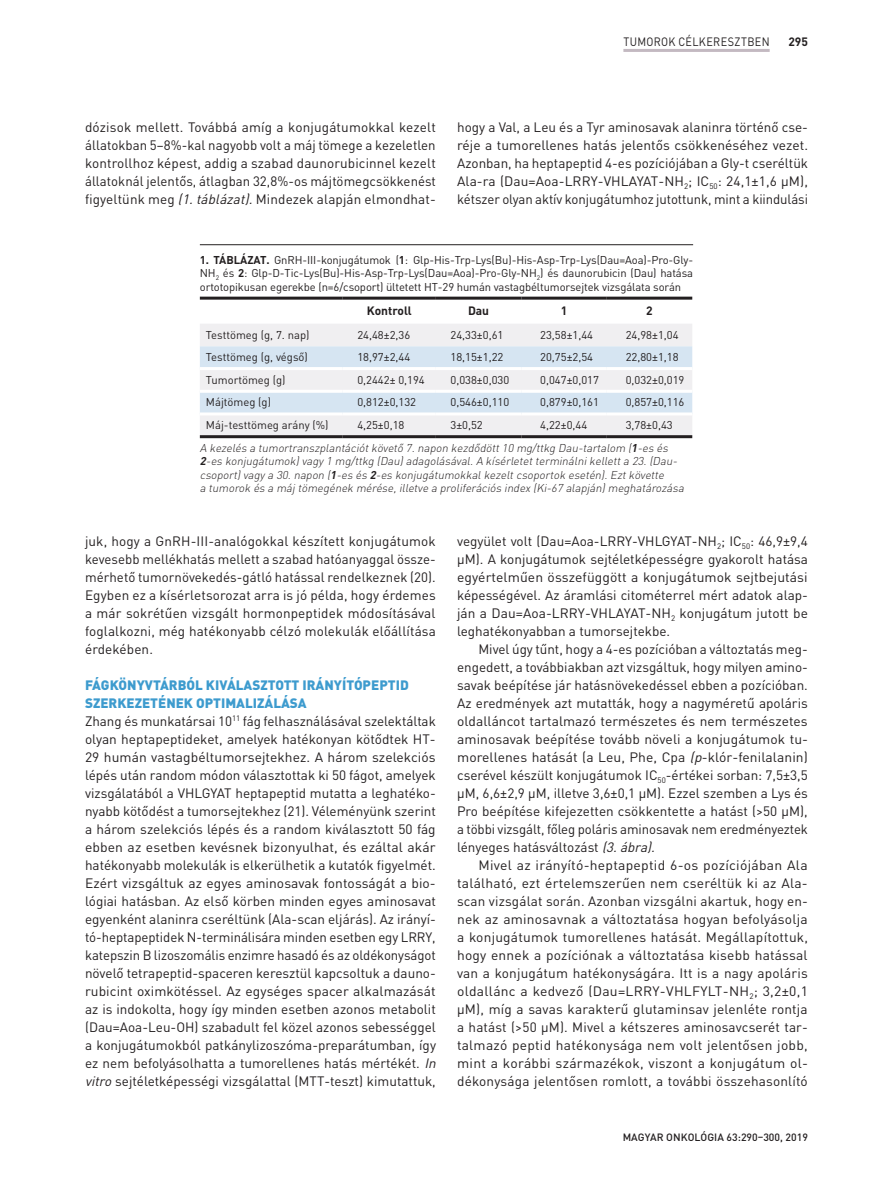
<style>
.page{position:relative;width:893px;height:1191px;background:#fff}
.page>*{position:absolute;margin:0;border:0;box-sizing:border-box;transform-origin:0 0}
.kenyér_behúz{font:13.5px/18px "DIN Pro";letter-spacing:.01em;color:#231f20;text-align:justify}
.kenyér{font:13.5px/18px "DIN Pro";color:#231f20;text-align:justify}
.alcím1{font:900 13.5px/18px "DIN Pro";color:#3d9bce}
.t1{font:12px "DIN Pro";letter-spacing:.03em;color:#231f20;scale:.9 1}
.táblázat_fej{font:700 12px "DIN Pro";color:#231f20}
.táblázat_lábjegyzet{font:italic 300 11.25px/13.5px "DIN Pro";color:#231f20}
.táblázat_szöveg{font:11.25px "DIN Pro";color:#231f20}
.képaláírás{font:11.25px/13.5px "DIN Pro";letter-spacing:-.01em;color:#231f20;text-align:justify}
.t2{font:500 10.5px "DIN Pro";color:#231f20}
.s1{font-style:italic}
.s2{font-weight:700}
</style>
<div class="page">
<hr style="left:623px;top:49px;width:147px;height:3px;background:#c3b9c1">
<hr style="left:200px;top:244px;width:493px;height:1px;background:#231f20">
<svg style="left:200px;top:438px;width:492px;height:1px"></svg>
<div style="left:200px;top:324px;width:492px;height:111px;background:#f0eff1"></div>
<svg style="left:200px;top:346px;width:492px;height:66px"></svg>
<hr style="left:200px;top:297px;width:143px;height:3px;background:#231f20">
<hr style="left:343px;top:297px;width:93px;height:3px;background:#231f20">
<hr style="left:436px;top:297px;width:85px;height:3px;background:#231f20">
<hr style="left:521px;top:297px;width:86px;height:3px;background:#231f20">
<hr style="left:607px;top:297px;width:85px;height:3px;background:#231f20">
<hr style="left:200px;top:367px;width:143px;height:3px;background:#fff">
<hr style="left:343px;top:367px;width:93px;height:3px;background:#fff">
<hr style="left:436px;top:367px;width:85px;height:3px;background:#fff">
<hr style="left:521px;top:367px;width:86px;height:3px;background:#fff">
<hr style="left:607px;top:367px;width:85px;height:3px;background:#fff">
<hr style="left:200px;top:390px;width:143px;height:3px;background:#fff">
<hr style="left:343px;top:390px;width:93px;height:3px;background:#fff">
<hr style="left:436px;top:390px;width:85px;height:3px;background:#fff">
<hr style="left:521px;top:390px;width:86px;height:3px;background:#fff">
<hr style="left:607px;top:390px;width:85px;height:3px;background:#fff">
<hr style="left:200px;top:412px;width:143px;height:3px;background:#fff">
<hr style="left:343px;top:412px;width:93px;height:3px;background:#fff">
<hr style="left:436px;top:412px;width:85px;height:3px;background:#fff">
<hr style="left:521px;top:412px;width:86px;height:3px;background:#fff">
<hr style="left:607px;top:412px;width:85px;height:3px;background:#fff">
<hr style="left:200px;top:435px;width:143px;height:3px;background:#231f20">
<hr style="left:343px;top:435px;width:93px;height:3px;background:#231f20">
<hr style="left:436px;top:435px;width:85px;height:3px;background:#231f20">
<hr style="left:521px;top:435px;width:86px;height:3px;background:#231f20">
<hr style="left:607px;top:435px;width:85px;height:3px;background:#231f20">
<p class="t1" style="left:623px;top:34px;width:164px">TUMOROK CÉLKERESZTBEN</p>
<p class="táblázat_fej" style="left:788px;top:33px;width:21px">295</p>
<p class="kenyér_behúz" style="left:85px;top:117px;width:352px">dózisok mellett. Továbbá amíg a konjugátumokkal kezelt állatokban 5–8%-kal nagyobb volt a máj tömege a kezeletlen kontrollhoz képest, addig a szabad daunorubicinnel kezelt állatoknál jelentős, átlagban 32,8%-os májtömegcsökkenést figyeltünk meg <span class="s1">(1.táblázat).</span>Mindezek alapján elmondhat-</p>
<p class="kenyér" style="left:457px;top:117px;width:353px">hogy a Val, a Leu és a Tyr aminosavak alaninra történő cse&shy;réje a tumorellenes hatás jelentős csökkenéséhez vezet.<br>Azonban, ha heptapeptid 4-es pozíciójában a Gly-t cseréltük Ala-ra (Dau=Aoa-LRRY-VHLAYAT-NH<sub>2</sub>; IC<sub>50</sub>: 24,1±1,6 μM), kétszer olyan aktív konjugátumhoz jutottunk, mint a kiindulási</p>
<p class="képaláírás" style="left:200px;top:252px;width:495px"><span class="s2">1. TÁBLÁZAT.</span> GnRH-III-konjugátumok (<span class="s2">1</span>: Glp-His-Trp-Lys(Bu)-His-Asp-Trp-Lys(Dau=Aoa)-Pro-Gly-NH<sub>2</sub> és <span class="s2">2</span>: Glp-D-Tic-Lys(Bu)-His-Asp-Trp-Lys(Dau=Aoa)-Pro-Gly-NH<sub>2</sub>) és daunorubicin (Dau) hatása ortotopikusan egerekbe (n=6/csoport) ültetett HT-29 humán vastagbéltumorsejtek vizsgálata során</p>
<p class="táblázat_fej" style="left:367px;top:302px;width:46px">Kontroll</p>
<p class="táblázat_fej" style="left:468px;top:302px;width:23px">Dau</p>
<p class="táblázat_fej" style="left:561px;top:302px;width:8px">1</p>
<p class="táblázat_fej" style="left:646px;top:302px;width:8px">2</p>
<p class="táblázat_szöveg" style="left:206px;top:327px;width:105px">Testtömeg (g, 7. nap)</p>
<p class="táblázat_szöveg" style="left:357px;top:327px;width:54px">24,48±2,36</p>
<p class="táblázat_szöveg" style="left:450px;top:327px;width:54px">24,33±0,61</p>
<p class="táblázat_szöveg" style="left:540px;top:327px;width:54px">23,58±1,44</p>
<p class="táblázat_szöveg" style="left:626px;top:327px;width:54px">24,98±1,04</p>
<p class="táblázat_szöveg" style="left:206px;top:350px;width:103px">Testtömeg (g, végső)</p>
<p class="táblázat_szöveg" style="left:357px;top:350px;width:54px">18,97±2,44</p>
<p class="táblázat_szöveg" style="left:450px;top:350px;width:54px">18,15±1,22</p>
<p class="táblázat_szöveg" style="left:540px;top:350px;width:54px">20,75±2,54</p>
<p class="táblázat_szöveg" style="left:626px;top:350px;width:54px">22,80±1,18</p>
<p class="táblázat_szöveg" style="left:206px;top:372px;width:81px">Tumortömeg (g)</p>
<p class="táblázat_szöveg" style="left:357px;top:372px;width:69px">0,2442± 0,194</p>
<p class="táblázat_szöveg" style="left:450px;top:372px;width:60px">0,038±0,030</p>
<p class="táblázat_szöveg" style="left:540px;top:372px;width:60px">0,047±0,017</p>
<p class="táblázat_szöveg" style="left:626px;top:372px;width:60px">0,032±0,019</p>
<p class="táblázat_szöveg" style="left:206px;top:394px;width:67px">Májtömeg (g)</p>
<p class="táblázat_szöveg" style="left:357px;top:394px;width:60px">0,812±0,132</p>
<p class="táblázat_szöveg" style="left:450px;top:394px;width:60px">0,546±0,110</p>
<p class="táblázat_szöveg" style="left:540px;top:394px;width:60px">0,879±0,161</p>
<p class="táblázat_szöveg" style="left:626px;top:394px;width:60px">0,857±0,116</p>
<p class="táblázat_szöveg" style="left:206px;top:417px;width:124px">Máj-testtömeg arány (%)</p>
<p class="táblázat_szöveg" style="left:357px;top:417px;width:49px">4,25±0,18</p>
<p class="táblázat_szöveg" style="left:450px;top:417px;width:34px">3±0,52</p>
<p class="táblázat_szöveg" style="left:540px;top:417px;width:49px">4,22±0,44</p>
<p class="táblázat_szöveg" style="left:626px;top:417px;width:49px">3,78±0,43</p>
<p class="táblázat_lábjegyzet" style="left:200px;top:440px;width:488px">A kezelés a tumortranszplantációtkövető 7.napon kezdődött10 mg/ttkg Dau-tartalom (<span class="s2">1</span>-es és <span class="s2">2</span>-es konjugátumok)vagy 1 mg/ttkg (Dau)adagolásával.A kísérletetterminálnikelletta 23.(Dau&shy;csoport)vagy a 30.napon (<span class="s2">1</span>-es és <span class="s2">2</span>-es konjugátumokkalkezeltcsoportok esetén).Eztkövette<br>a tumorok és a máj tömegének mérése,illetve a proliferációs index (Ki-67 alapján)meghatározása</p>
<p class="kenyér_behúz" style="left:85px;top:531px;width:352px">juk, hogy a GnRH-III-analógokkal készített konjugátumok kevesebb mellékhatás mellett a szabad hatóanyaggal össze&shy;mérhető tumornövekedés-gátló hatással rendelkeznek (20).<br>Egyben ez a kísérletsorozat arra is jó példa, hogy érdemes a már sokrétűen vizsgált hormonpeptidek módosításával foglalkozni, még hatékonyabb célzó molekulák előállítása érdekében.</p>
<p class="alcím1" style="left:85px;top:675px;width:325px">FÁGKÖNYVTÁRBÓL KIVÁLASZTOTT IRÁNYÍTÓPEPTID<br>SZERKEZETÉNEK OPTIMALIZÁLÁSA</p>
<p class="kenyér" style="left:85px;top:711px;width:356px;text-align:left">Zhang és munkatársai 10<sup>11</sup> fág felhasználásával szelektáltak olyan heptapeptideket, amelyek hatékonyan kötődtek HT-29 humán vastagbéltumorsejtekhez. A három szelekciós lépés után random módon választottak ki 50 fágot, amelyek vizsgálatából a VHLGYAT heptapeptid mutatta a leghatéko&shy;nyabb kötődést a tumorsejtekhez (21). Véleményünk szerint a három szelekciós lépés és a random kiválasztott 50 fág ebben az esetben kevésnek bizonyulhat, és ezáltal akár hatékonyabb molekulák is elkerülhetik a kutatók figyelmét.<br>Ezért vizsgáltuk az egyes aminosavak fontosságát a bio&shy;lógiai hatásban. Az első körben minden egyes aminosavat egyenként alaninra cseréltünk (Ala-scan eljárás). Az irányí&shy;tó-heptapeptidek N-terminálisára minden esetben egy LRRY, katepszin B lizoszomális enzimre hasadó és az oldékonyságot növelő tetrapeptid-spaceren keresztül kapcsoltuk a dauno&shy;rubicint oximkötéssel. Az egységes spacer alkalmazását az is indokolta, hogy így minden esetben azonos metabolit (Dau=Aoa-Leu-OH) szabadult fel közel azonos sebességgel a konjugátumokból patkánylizoszóma-preparátumban, így ez nem befolyásolhatta a tumorellenes hatás mértékét. <span class="s1">In vitro</span> sejtéletképességi vizsgálattal (MTT-teszt) kimutattuk,</p>
<p class="kenyér" style="left:457px;top:531px;width:352px">vegyület volt (Dau=Aoa-LRRY-VHLGYAT-NH<sub>2</sub>; IC<sub>50</sub>: 46,9±9,4 μM). A konjugátumok sejtéletképességre gyakorolt hatása egyértelműen összefüggött a konjugátumok sejtbejutási képességével. Az áramlási citométerrel mért adatok alap&shy;ján a Dau=Aoa-LRRY-VHLAYAT-NH<sub>2</sub> konjugátum jutott be leghatékonyabban a tumorsejtekbe.</p>
<p class="kenyér_behúz" style="left:457px;top:639px;width:352px;text-indent:21px">Mivel úgy tűnt, hogy a 4-es pozícióban a változtatás meg&shy;engedett, a továbbiakban azt vizsgáltuk, hogy milyen amino&shy;savak beépítése jár hatásnövekedéssel ebben a pozícióban.<br>Az eredmények azt mutatták, hogy a nagyméretű apoláris oldalláncot tartalmazó természetes és nem természetes aminosavak beépítése tovább növeli a konjugátumok tu&shy;morellenes hatását (a Leu, Phe, Cpa <span class="s1">(p</span>-klór-fenilalanin) cserével készült konjugátumok IC<sub>50</sub>-értékei sorban: 7,5±3,5 μM, 6,6±2,9 μM, illetve 3,6±0,1 μM). Ezzel szemben a Lys és Pro beépítése kifejezetten csökkentette a hatást (&gt;50 μM), a többi vizsgált, főleg poláris aminosavak nem eredményeztek lényeges hatásváltozást <span class="s1">(3.ábra).</span></p>
<p class="kenyér_behúz" style="left:457px;top:855px;width:352px;text-indent:21px">Mivel az irányító-heptapeptid 6-os pozíciójában Ala található, ezt értelemszerűen nem cseréltük ki az Ala&shy;scan vizsgálat során. Azonban vizsgálni akartuk, hogy en&shy;nek az aminosavnak a változtatása hogyan befolyásolja a konjugátumok tumorellenes hatását. Megállapítottuk, hogy ennek a pozíciónak a változtatása kisebb hatással van a konjugátum hatékonyságára. Itt is a nagy apoláris oldallánc a kedvező (Dau=LRRY-VHLFYLT-NH<sub>2</sub>; 3,2±0,1 μM), míg a savas karakterű glutaminsav jelenléte rontja a hatást (&gt;50 μM). Mivel a kétszeres aminosavcserét tar&shy;talmazó peptid hatékonysága nem volt jelentősen jobb, mint a korábbi származékok, viszont a konjugátum ol&shy;dékonysága jelentősen romlott, a további összehasonlító</p>
<p class="t2" style="left:623px;top:1129px;width:187px">MAGYAR ONKOLÓGIA 63:290–300, 2019</p>
</div>
